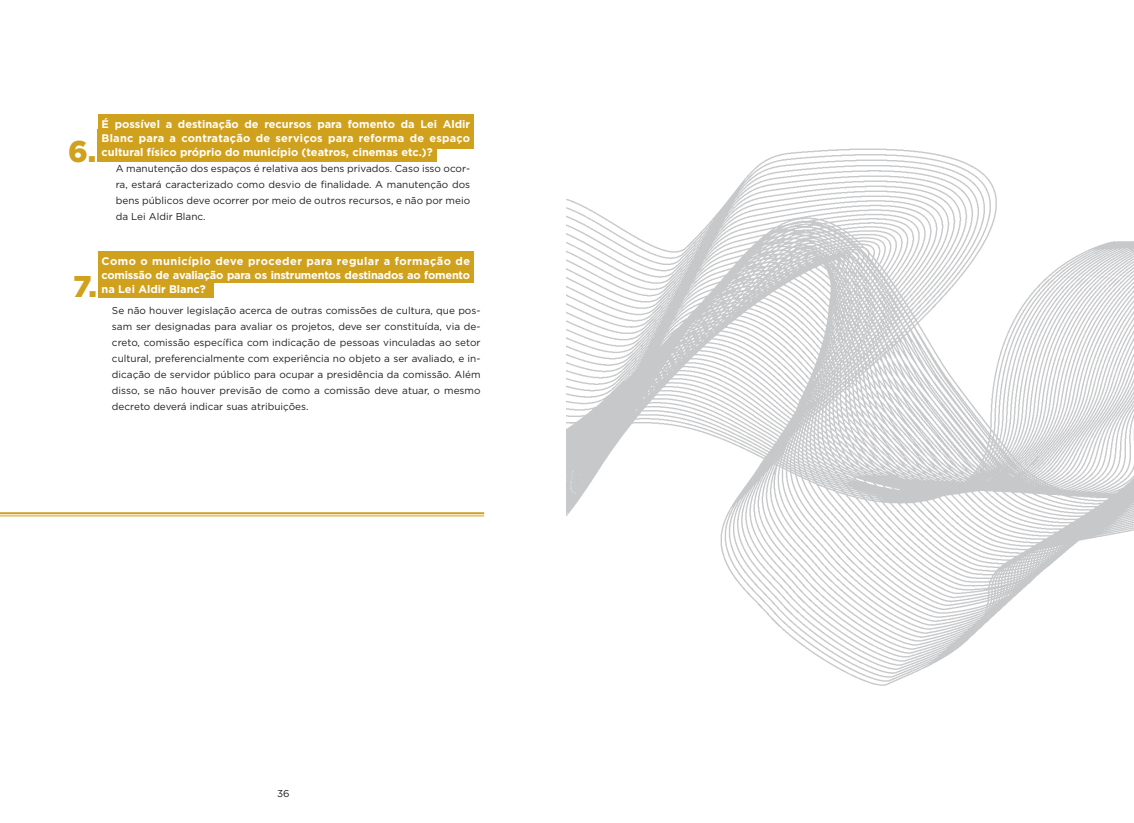
<style>
.page{position:relative;width:1134px;height:823px;background:#fff}
.page>*{position:absolute;margin:0;border:0;box-sizing:border-box;transform-origin:0 0}
.t1{font:900 30px "Gotham";color:#d0a11d}
.Estilo_de_parágrafo{font:700 11px/14px "Gotham";color:#fff;text-align:justify}
.Estilo_de_parágrafo-2{font:10px/16px "Gotham";color:#231f20;text-align:justify}
</style>
<div class="page">
<div style="left:98px;top:279px;width:116px;height:19px;background:#d0a11d"></div>
<div style="left:98px;top:251px;width:376px;height:16px;background:#d0a11d"></div>
<div style="left:98px;top:263px;width:376px;height:19px;background:#d0a11d"></div>
<div style="left:98px;top:115px;width:376px;height:34px;background:#d0a11d"></div>
<div style="left:98px;top:130px;width:339px;height:32px;background:#d0a11d"></div>
<img style="left:567px;top:148px;width:567px;height:538px">
<hr style="left:0;top:512px;width:484px;height:2px;background:#d0a11d">
<hr style="left:0;top:515px;width:484px;height:1px;background:#d0a11d">
<p class="Estilo_de_parágrafo" style="left:102px;top:117px;width:370px">É possível a destinação de recursos para fomento da Lei Aldir Blanc para a contratação de serviços para reforma de espaço cultural físico próprio do município (teatros, cinemas etc.)?</p>
<p class="Estilo_de_parágrafo-2" style="left:116px;top:160px;width:356px">A manutenção dos espaços é relativa aos bens privados. Caso isso ocor&shy;ra, estará caracterizado como desvio de finalidade. A manutenção dos bens públicos deve ocorrer por meio de outros recursos, e não por meio da Lei Aldir Blanc.</p>
<p class="Estilo_de_parágrafo" style="left:102px;top:254px;width:370px">Como o município deve proceder para regular a formação de comissão de avaliação para os instrumentos destinados ao fomento na Lei Aldir Blanc?</p>
<p class="Estilo_de_parágrafo-2" style="left:112px;top:302px;width:370px">Se não houver legislação acerca de outras comissões de cultura, que pos&shy;sam ser designadas para avaliar os projetos, deve ser constituída, via de&shy;creto, comissão específica com indicação de pessoas vinculadas ao setor cultural, preferencialmente com experiência no objeto a ser avaliado, e in&shy;dicação de servidor público para ocupar a presidência da comissão. Além disso, se não houver previsão de como a comissão deve atuar, o mesmo decreto deverá indicar suas atribuições.</p>
<p class="t1" style="left:68px;top:130px;width:30px">6.</p>
<p class="t1" style="left:73px;top:266px;width:25px">7.</p>
<p class="Estilo_de_parágrafo-2" style="left:277px;top:784px;width:14px">36</p>
</div>
